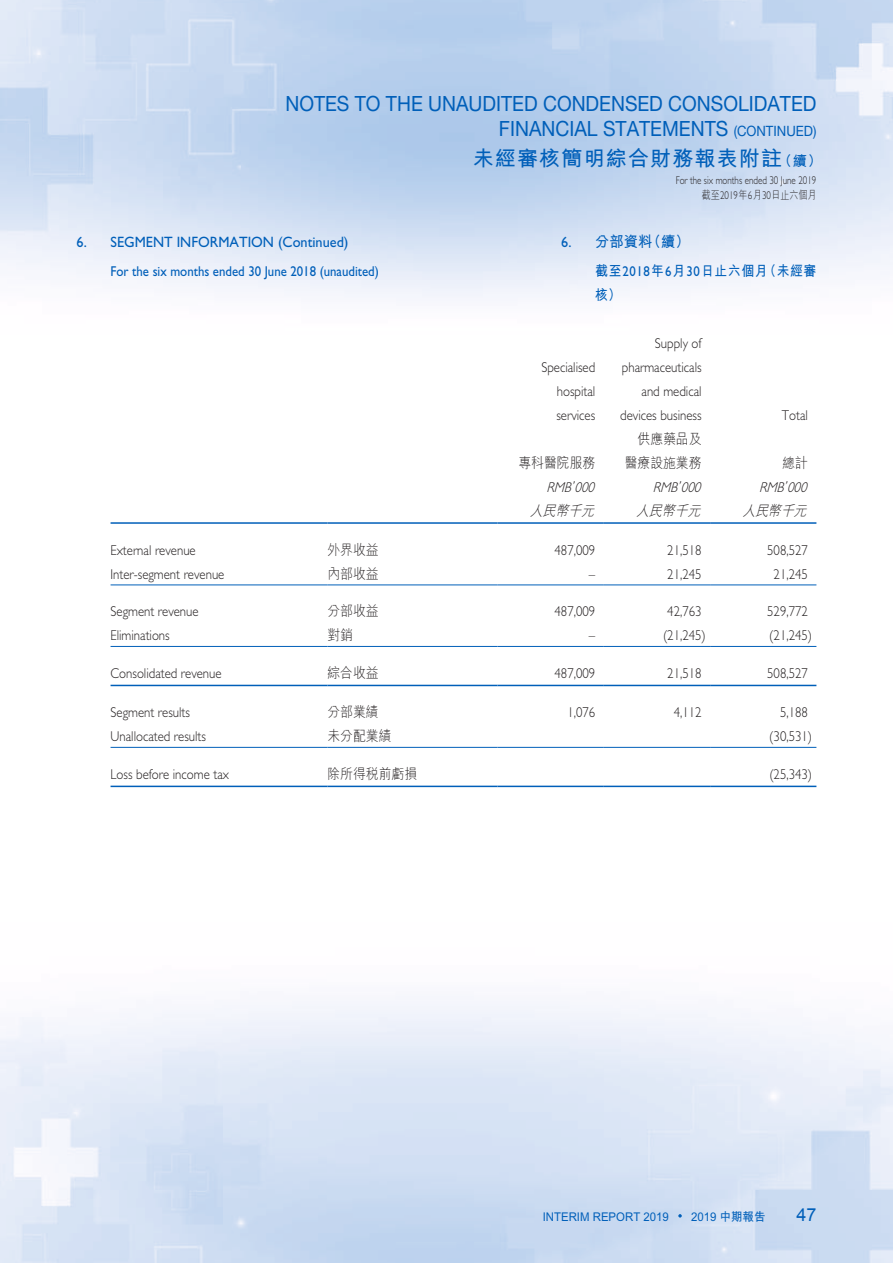
<style>
.page{position:relative;width:893px;height:1263px;background:#fff}
.page>*{position:absolute;margin:0;border:0;box-sizing:border-box;transform-origin:0 0}
.t1{font:21px/25.5px "Helvetica Neue LT Std";color:#005fb9;scale:.92 1}
.t2{font:700 21px "M Hei HK";letter-spacing:.055em;color:#005fb9}
.t3{font:18px "Arial";color:#005fb9}
.t4{font:15px "Gill Sans Std";color:#005fb9;scale:.95 1}
.t5{font:700 15px "M Hei HK";color:#005fb9;scale:.95 1}
.t6{font:300 14.25px "Gill Sans Std";color:#231f20;scale:.9 1}
.t7{font:300 14.25px "M Hei HK";color:#231f20;scale:.9 1}
.t8{font:14.25px "Gill Sans Std";color:#005fb9;scale:.9 1}
.t9{font:700 14.25px/24px "M Hei HK";letter-spacing:.045em;color:#005fb9;scale:.9 1}
.t10{font:italic 300 14.25px "Gill Sans Std";color:#231f20;scale:.9 1}
.t11{font:italic 300 14.25px "M Hei HK";color:#231f20;scale:.9 1}
.t12{font:14.25px "Helvetica Neue LT Std";color:#005fb9;scale:.92 1}
.t13{font:700 12px "M Hei HK";color:#005fb9;scale:.95 1}
.t14{font:300 11.25px "Gill Sans Std";color:#231f20;scale:.8 1}
.t15{font:300 11.25px "M Hei HK";color:#231f20;scale:.8 1}
.s1{font-size:14.25px}
.s2{font-family:"Gill Sans Std"}
.s3{font-family:"Gill Sans Std";font-weight:400}
</style>
<div class="page">
<img style="left:0;top:1004px;width:893px;height:259px">
<svg style="left:678px;top:1214px;width:4px;height:3px"></svg>
<hr style="left:111px;top:522px;width:216px;height:2px;background:#005fb9">
<hr style="left:327px;top:522px;width:170px;height:2px;background:#005fb9">
<hr style="left:497px;top:522px;width:107px;height:2px;background:#005fb9">
<hr style="left:604px;top:522px;width:106px;height:2px;background:#005fb9">
<hr style="left:710px;top:522px;width:106px;height:2px;background:#005fb9">
<hr style="left:111px;top:584px;width:216px;height:1px;background:#005fb9">
<hr style="left:327px;top:584px;width:170px;height:1px;background:#005fb9">
<hr style="left:497px;top:584px;width:107px;height:1px;background:#005fb9">
<hr style="left:604px;top:584px;width:106px;height:1px;background:#005fb9">
<hr style="left:710px;top:584px;width:106px;height:1px;background:#005fb9">
<hr style="left:111px;top:646px;width:216px;height:1px;background:#005fb9">
<hr style="left:327px;top:646px;width:170px;height:1px;background:#005fb9">
<hr style="left:497px;top:646px;width:107px;height:1px;background:#005fb9">
<hr style="left:604px;top:646px;width:106px;height:1px;background:#005fb9">
<hr style="left:710px;top:646px;width:106px;height:1px;background:#005fb9">
<hr style="left:111px;top:685px;width:216px;height:1px;background:#005fb9">
<hr style="left:327px;top:685px;width:170px;height:1px;background:#005fb9">
<hr style="left:497px;top:685px;width:107px;height:1px;background:#005fb9">
<hr style="left:604px;top:685px;width:106px;height:1px;background:#005fb9">
<hr style="left:710px;top:685px;width:106px;height:1px;background:#005fb9">
<hr style="left:111px;top:747px;width:216px;height:1px;background:#005fb9">
<hr style="left:327px;top:747px;width:170px;height:1px;background:#005fb9">
<hr style="left:497px;top:747px;width:107px;height:1px;background:#005fb9">
<hr style="left:604px;top:747px;width:106px;height:1px;background:#005fb9">
<hr style="left:710px;top:747px;width:106px;height:1px;background:#005fb9">
<hr style="left:111px;top:786px;width:216px;height:1px;background:#005fb9">
<hr style="left:327px;top:786px;width:170px;height:1px;background:#005fb9">
<hr style="left:497px;top:786px;width:107px;height:1px;background:#005fb9">
<hr style="left:604px;top:786px;width:106px;height:1px;background:#005fb9">
<hr style="left:710px;top:786px;width:106px;height:1px;background:#005fb9">
<h1 class="t1" style="left:499px;top:90px;width:347px;text-indent:-214px">NOTES TO THE UNAUDITED CONDENSED CONSOLIDATED<br>FINANCIAL STATEMENTS <span class="s1">(CONTINUED</span></h1>
<p class="t12" style="left:813px;top:123px;width:5px">)</p>
<h1 class="t2" style="left:473px;top:143px;width:351px">未經審核簡明綜合財務報表附註<span class="s1">（續）</span></h1>
<p class="t14" style="left:676px;top:174px;width:177px">For the six months ended 30 June 2019</p>
<p class="t15" style="left:702px;top:190px;width:145px">截至<span class="s2">2019</span>年<span class="s2">6</span>月<span class="s2">30</span>日止六個月</p>
<p class="t4" style="left:77px;top:234px;width:288px">6. SEGMENT INFORMATION (Continued)</p>
<p class="t8" style="left:111px;top:263px;width:300px">For the six months ended 30 June 2018 (unaudited)</p>
<p class="t5" style="left:561px;top:231px;width:137px"><span class="s3">6.</span> 分部資料（續）</p>
<p class="t9" style="left:595px;top:257px;width:247px">截至<span class="s3">2018</span>年<span class="s3">6</span>月<span class="s3">30</span>日止六個月（未經審核）</p>
<p class="t6" style="left:655px;top:335px;width:53px">Supply of</p>
<p class="t6" style="left:541px;top:359px;width:61px">Specialised</p>
<p class="t6" style="left:622px;top:359px;width:90px">pharmaceuticals</p>
<p class="t6" style="left:557px;top:383px;width:44px">hospital</p>
<p class="t6" style="left:641px;top:383px;width:68px">and medical</p>
<p class="t6" style="left:556px;top:407px;width:45px">services</p>
<p class="t6" style="left:620px;top:407px;width:92px">devices business</p>
<p class="t6" style="left:782px;top:407px;width:30px">Total</p>
<p class="t7" style="left:637px;top:431px;width:73px">供應藥品及</p>
<p class="t7" style="left:518px;top:455px;width:87px">專科醫院服務</p>
<p class="t7" style="left:625px;top:455px;width:87px">醫療設施業務</p>
<p class="t7" style="left:782px;top:455px;width:30px">總計</p>
<p class="t10" style="left:547px;top:479px;width:59px">RMB’000</p>
<p class="t10" style="left:653px;top:479px;width:59px">RMB’000</p>
<p class="t10" style="left:759px;top:479px;width:59px">RMB’000</p>
<p class="t11" style="left:530px;top:503px;width:77px">人民幣千元</p>
<p class="t11" style="left:636px;top:503px;width:77px">人民幣千元</p>
<p class="t11" style="left:742px;top:503px;width:77px">人民幣千元</p>
<p class="t6" style="left:111px;top:542px;width:96px">External revenue</p>
<p class="t7" style="left:327px;top:542px;width:58px">外界收益</p>
<p class="t6" style="left:555px;top:542px;width:47px">487,009</p>
<p class="t6" style="left:667px;top:542px;width:40px">21,518</p>
<p class="t6" style="left:767px;top:542px;width:47px">508,527</p>
<p class="t6" style="left:111px;top:566px;width:128px">Inter-segment revenue</p>
<p class="t7" style="left:327px;top:566px;width:58px">內部收益</p>
<p class="t6" style="left:589px;top:566px;width:9px">–</p>
<p class="t6" style="left:667px;top:566px;width:40px">21,245</p>
<p class="t6" style="left:774px;top:566px;width:40px">21,245</p>
<p class="t6" style="left:111px;top:604px;width:99px">Segment revenue</p>
<p class="t7" style="left:327px;top:604px;width:58px">分部收益</p>
<p class="t6" style="left:555px;top:604px;width:47px">487,009</p>
<p class="t6" style="left:667px;top:604px;width:40px">42,763</p>
<p class="t6" style="left:767px;top:604px;width:47px">529,772</p>
<p class="t6" style="left:111px;top:628px;width:67px">Eliminations</p>
<p class="t7" style="left:327px;top:628px;width:30px">對銷</p>
<p class="t6" style="left:589px;top:628px;width:9px">–</p>
<p class="t6" style="left:663px;top:628px;width:49px">(21,245)</p>
<p class="t6" style="left:769px;top:628px;width:49px">(21,245)</p>
<p class="t6" style="left:111px;top:665px;width:125px">Consolidated revenue</p>
<p class="t7" style="left:327px;top:665px;width:58px">綜合收益</p>
<p class="t6" style="left:555px;top:665px;width:47px">487,009</p>
<p class="t6" style="left:667px;top:665px;width:40px">21,518</p>
<p class="t6" style="left:767px;top:665px;width:47px">508,527</p>
<p class="t6" style="left:111px;top:705px;width:90px">Segment results</p>
<p class="t7" style="left:327px;top:705px;width:58px">分部業績</p>
<p class="t6" style="left:567px;top:705px;width:33px">1,076</p>
<p class="t6" style="left:674px;top:705px;width:33px">4,112</p>
<p class="t6" style="left:780px;top:705px;width:33px">5,188</p>
<p class="t6" style="left:111px;top:729px;width:108px">Unallocated results</p>
<p class="t7" style="left:327px;top:729px;width:73px">未分配業績</p>
<p class="t6" style="left:769px;top:729px;width:49px">(30,531)</p>
<p class="t6" style="left:111px;top:766px;width:133px">Loss before income tax</p>
<p class="t7" style="left:327px;top:766px;width:101px">除所得稅前虧損</p>
<p class="t6" style="left:769px;top:766px;width:49px">(25,343)</p>
<p class="t13" style="left:543px;top:1207px;width:8px">INTERIM</p>
<p class="t13" style="left:593px;top:1207px;width:34px">REPORT</p>
<p class="t13" style="left:643px;top:1207px;width:28px">2019</p>
<p class="t13" style="left:691px;top:1207px;width:80px">2019 中期報告</p>
<p class="t3" style="left:796px;top:1203px;width:22px">47</p>
</div>
